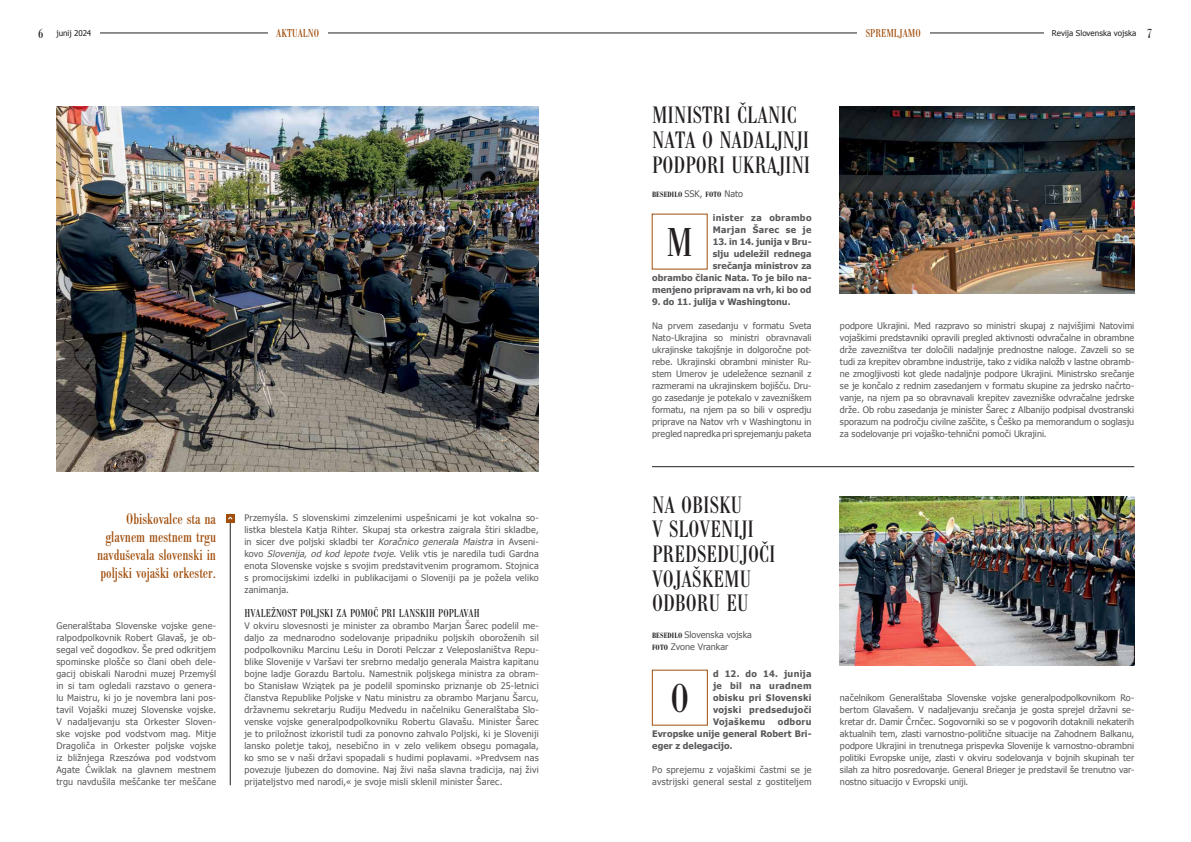
<style>
.page{position:relative;width:1191px;height:842px;background:#fff}
.page>*{position:absolute;margin:0;border:0;box-sizing:border-box;transform-origin:0 0}
.t1{font:condensed 42px "Bodoni Ant TEE";color:#231f20}
.t2{font:condensed 24.7px/24.7px "Bodoni Ant TEE";color:#231f20}
.t3{font:condensed 16px/18px "Bodoni Ant TEE";color:#a14e0c;text-align:right}
.t4{font:condensed 12px "Bodoni Ant TEE";letter-spacing:.005em;color:#231f20}
.t5{font:condensed 12px "Bodoni Ant TEE";color:#a14e0c}
.t6{font:9px/12px "Tahoma";letter-spacing:.015em;color:#58595b;text-align:justify}
.t7{font:700 9px/12px "Tahoma";letter-spacing:.01em;color:#58595b;text-align:justify}
.t8{font:700 9px/12px "Tahoma";letter-spacing:.035em;color:#58595b}
.t9{font:8px "Tahoma";color:#231f20}
.t10{font:600 condensed 8px "Bodoni Ant TEE";letter-spacing:.015em;color:#231f20}
.s1{font-family:"Bodoni Ant TEE";font-stretch:condensed;font-size:14px}
.s2{font-style:italic}
.s3{font-family:"Tahoma";font-weight:400;font-stretch:normal;font-size:9px;color:#58595b}
.s4{font-family:"Bodoni Ant TEE";font-weight:600;font-stretch:condensed;font-size:8px;color:#231f20}
</style>
<div class="page">
<hr style="left:14px;top:33px;width:1030px;height:1px;background:#231f20">
<div style="left:0;top:21px;width:99px;height:23px;background:#fff"></div>
<div style="left:857px;top:23px;width:72px;height:20px;background:#fff"></div>
<div style="left:268px;top:23px;width:60px;height:20px;background:#fff"></div>
<img style="left:56px;top:107px;width:483px;height:364px">
<hr style="left:230px;top:514px;width:1px;height:271px;background:#231f20">
<svg style="left:226px;top:514px;width:9px;height:9px"></svg>
<hr style="left:652px;top:466px;width:482px;height:1px;background:#231f20">
<img style="left:840px;top:107px;width:294px;height:187px">
<img style="left:840px;top:496px;width:294px;height:170px">
<p class="t9" style="left:38px;top:28px;width:54px"><span class="s1">6</span> junij 2024</p>
<h3 class="t5" style="left:276px;top:27px;width:44px">AKTUALNO</h3>
<h3 class="t5" style="left:865px;top:27px;width:56px">SPREMLJAMO</h3>
<p class="t9" style="left:1052px;top:28px;width:101px">Revija Slovenska vojska <span class="s1">7</span></p>
<h2 class="t2" style="left:652px;top:103px;width:160px">MINISTRI ČLANIC<br>NATA O NADALJNJI<br>PODPORI UKRAJINI</h2>
<h3 class="t3" style="left:97px;top:511px;width:121px">Obiskovalce sta na glavnem mestnem trgu navduševala slovenski in poljski vojaški orkester.</h3>
<p class="t6" style="left:56px;top:620px;width:161px">Generalštaba Slovenske vojske gene&shy;ralpodpolkovnik Robert Glavaš, je ob&shy;segal več dogodkov. Še pred odkritjem spominske plošče so člani obeh dele&shy;gacij obiskali Narodni muzej Przemyśl in si tam ogledali razstavo o genera&shy;lu Maistru, ki jo je novembra lani pos&shy;tavil Vojaški muzej Slovenske vojske.<br>V nadaljevanju sta Orkester Sloven&shy;ske vojske pod vodstvom mag. Mitje Dragoliča in Orkester poljske vojske iz bližnjega Rzeszówa pod vodstvom Agate Ćwiklak na glavnem mestnem trgu navdušila meščanke ter meščane</p>
<p class="t6" style="left:244px;top:511px;width:296px">Przemyśla. S slovenskimi zimzelenimi uspešnicami je kot vokalna so&shy;listka blestela Katja Rihter. Skupaj sta orkestra zaigrala štiri skladbe, in sicer dve poljski skladbi ter <span class="s2">Koračnico generala Maistra</span> in Avseni&shy;kovo <span class="s2">Slovenija, od kod lepote tvoje.</span> Velik vtis je naredila tudi Gardna enota Slovenske vojske s svojim predstavitvenim programom. Stojnica s promocijskimi izdelki in publikacijami o Sloveniji pa je požela veliko zanimanja.</p>
<h3 class="t4" style="left:244px;top:607px;width:237px">HVALEŽNOST POLJSKI ZA POMOČ PRI LANSKIH POPLAVAH</h3>
<p class="t6" style="left:244px;top:620px;width:296px">V okviru slovesnosti je minister za obrambo Marjan Šarec podelil me&shy;daljo za mednarodno sodelovanje pripadniku poljskih oboroženih sil podpolkovniku Marcinu Leśu in Doroti Pelczar z Veleposlaništva Repu&shy;blike Slovenije v Varšavi ter srebrno medaljo generala Maistra kapitanu bojne ladje Gorazdu Bartolu. Namestnik poljskega ministra za obram&shy;bo Stanisław Wziątek pa je podelil spominsko priznanje ob 25-letnici članstva Republike Poljske v Natu ministru za obrambo Marjanu Šarcu, državnemu sekretarju Rudiju Medvedu in načelniku Generalštaba Slo&shy;venske vojske generalpodpolkovniku Robertu Glavašu. Minister Šarec je to priložnost izkoristil tudi za ponovno zahvalo Poljski, ki je Sloveniji lansko poletje takoj, nesebično in v zelo velikem obsegu pomagala, ko smo se v naši državi spopadali s hudimi poplavami. »Predvsem nas povezuje ljubezen do domovine. Naj živi naša slavna tradicija, naj živi prijateljstvo med narodi,« je svoje misli sklenil minister Šarec.</p>
<p class="t10" style="left:652px;top:190px;width:92px">BESEDILO <span class="s3">SSK,</span> FOTO <span class="s3">Nato</span></p>
<p class="t8" style="left:713px;top:211px;width:100px">inister za obrambo<br>Marjan Šarec se je</p>
<p class="t7" style="left:652px;top:235px;width:161px;text-align:right">13. in 14. junija v Bru-<br>slju udeležil rednega<br>srečanja ministrov za<br>obrambo članic Nata. To je bilo na&shy;menjeno pripravam na vrh, ki bo od</p>
<p class="t7" style="left:652px;top:295px;width:140px">9. do 11. julija v Washingtonu.</p>
<p class="t6" style="left:652px;top:319px;width:161px">Na prvem zasedanju v formatu Sveta Nato-Ukrajina so ministri obravnavali ukrajinske takojšnje in dolgoročne pot&shy;rebe. Ukrajinski obrambni minister Ru&shy;stem Umerov je udeležence seznanil z razmerami na ukrajinskem bojišču. Dru&shy;go zasedanje je potekalo v zavezniškem formatu, na njem pa so bili v ospredju priprave na Natov vrh v Washingtonu in pregled napredka pri sprejemanju paketa</p>
<h1 class="t1" style="left:666px;top:220px;width:28px">M</h1>
<h2 class="t2" style="left:652px;top:493px;width:125px">NA OBISKU<br>V SLOVENIJI<br>PREDSEDUJOČI<br>VOJAŠKEMU<br>ODBORU EU</h2>
<p class="t6" style="left:652px;top:628px;width:101px"><span class="s4">BESEDILO</span> Slovenska vojska<br><span class="s4">FOTO</span> Zvone Vrankar</p>
<p class="t7" style="left:713px;top:667px;width:100px">d 12. do 14. junija je bil na uradnem obisku pri Slovenski vojski predsedujoči Vojaškemu</p>
<h1 class="t1" style="left:670px;top:676px;width:20px">O</h1>
<p class="t7" style="left:652px;top:715px;width:161px;text-indent:126px">odboru Evropske unije general Robert Bri&shy;eger z delegacijo.</p>
<p class="t6" style="left:652px;top:763px;width:161px">Po sprejemu z vojaškimi častmi se je avstrijski general sestal z gostiteljem</p>
<p class="t6" style="left:840px;top:320px;width:296px">podpore Ukrajini. Med razpravo so ministri skupaj z najvišjimi Natovimi vojaškimi predstavniki opravili pregled aktivnosti odvračalne in obrambne drže zavezništva ter določili nadaljnje prednostne naloge. Zavzeli so se tudi za krepitev obrambne industrije, tako z vidika naložb v lastne obramb&shy;ne zmogljivosti kot glede nadaljnje podpore Ukrajini. Ministrsko srečanje se je končalo z rednim zasedanjem v formatu skupine za jedrsko načrto&shy;vanje, na njem pa so obravnavali krepitev zavezniške odvračalne jedrske drže. Ob robu zasedanja je minister Šarec z Albanijo podpisal dvostranski sporazum na področju civilne zaščite, s Češko pa memorandum o soglasju za sodelovanje pri vojaško-tehnični pomoči Ukrajini.</p>
<p class="t6" style="left:840px;top:691px;width:296px">načelnikom Generalštaba Slovenske vojske generalpodpolkovnikom Ro&shy;bertom Glavašem. V nadaljevanju srečanja je gosta sprejel državni se&shy;kretar dr. Damir Črnčec. Sogovorniki so se v pogovorih dotaknili nekaterih aktualnih tem, zlasti varnostno-politične situacije na Zahodnem Balkanu, podpore Ukrajini in trenutnega prispevka Slovenije k varnostno-obrambni politiki Evropske unije, zlasti v okviru sodelovanja v bojnih skupinah ter silah za hitro posredovanje. General Brieger je predstavil še trenutno var&shy;nostno situacijo v Evropski uniji.</p>
</div>
